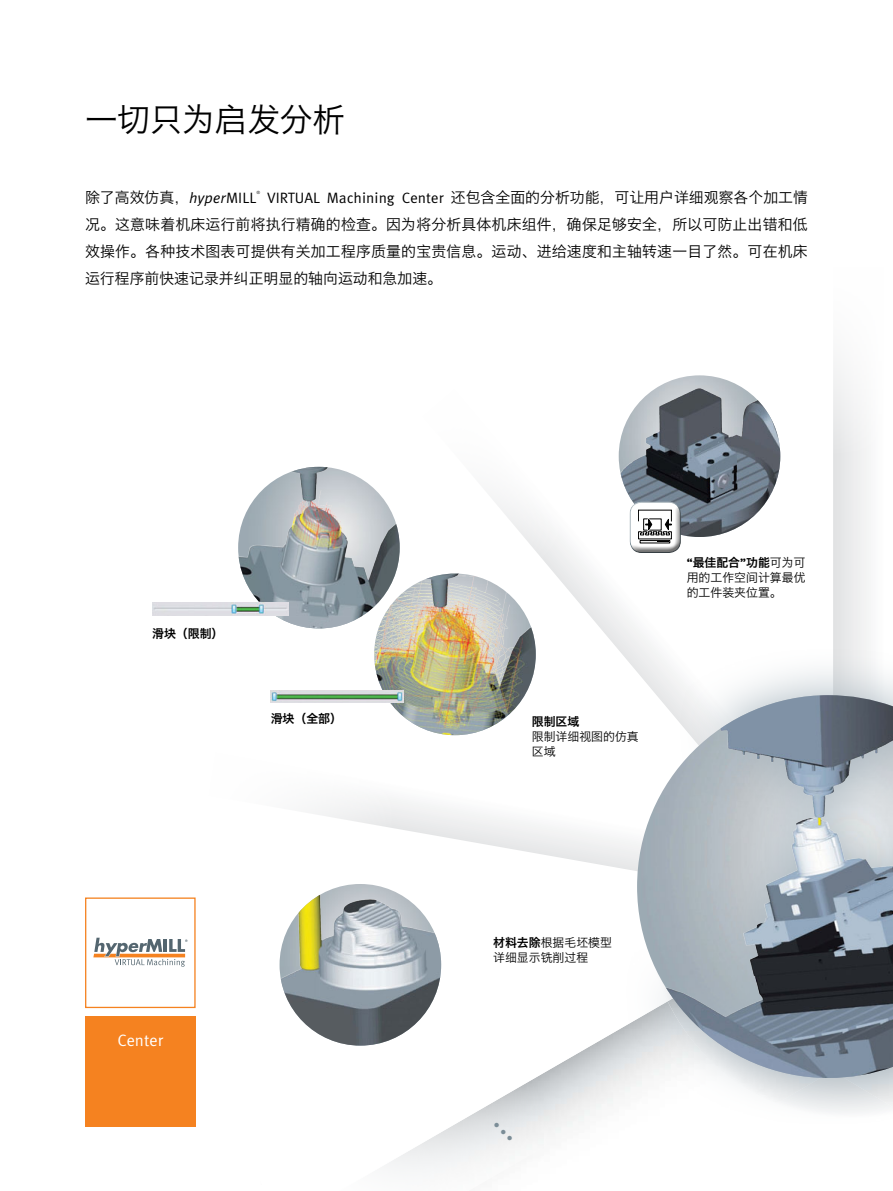
<style>
.page{position:relative;width:893px;height:1191px;background:#fff}
.page>*{position:absolute;margin:0;border:0;box-sizing:border-box;transform-origin:0 0}
.Head{font:33px "Hiragino Sans GB W3";letter-spacing:-.005em;color:#000}
.Subhead{font:16.5px "Meta Pro";color:#fff}
.Subhead-2{font:15px/27px "Hiragino Sans GB W3";color:#000;text-align:justify}
.Subhead-3{font:12px/15px "Hiragino Sans GB W3";color:#000}
.Subhead-4{font:12px "Hiragino Sans GB W6";color:#000}
.Subhead-5{font:4.35px "Meta Pro";color:#000}
.s1{font-family:"Meta Pro"}
.s2{font-family:"Meta Pro";font-style:italic}
.s3{font-family:"Meta Pro";font-weight:700}
.s4{font-family:"Hiragino Sans GB W6"}
</style>
<div class="page">
<svg style="left:279px;top:905px;width:346px;height:222px"></svg>
<svg style="left:422px;top:451px;width:216px;height:280px"></svg>
<svg style="left:404px;top:731px;width:221px;height:138px"></svg>
<img style="left:619px;top:404px;width:19px;height:133px">
<img style="left:238px;top:467px;width:162px;height:161px;border-radius:81px">
<img style="left:153px;top:603px;width:135px;height:12px">
<img style="left:374px;top:573px;width:162px;height:162px;border-radius:81px">
<img style="left:271px;top:690px;width:132px;height:12px">
<img style="left:280px;top:884px;width:161px;height:161px;border-radius:81px">
<svg style="left:638px;top:375px;width:231px;height:273px"></svg>
<div style="left:627px;top:500px;width:54px;height:47px;background:#fff;opacity:.55"></div>
<div style="left:627px;top:504px;width:54px;height:49px;background:#000;opacity:.55"></div>
<svg style="left:310px;top:798px;width:94px;height:32px"></svg>
<svg style="left:422px;top:451px;width:175px;height:110px"></svg>
<div style="left:831px;top:262px;width:62px;height:194px;background:#fff"></div>
<svg style="left:625px;top:648px;width:268px;height:465px"></svg>
<div style="left:85px;top:1016px;width:111px;height:111px;background:#f58220"></div>
<div style="left:85px;top:897px;width:111px;height:111px;background:#fff;border:1px solid #f58220"></div>
<svg style="left:93px;top:937px;width:95px;height:29px"></svg>
<svg style="left:319px;top:1078px;width:244px;height:92px"></svg>
<p class="Head" style="left:85px;top:99px;width:261px">一切只为启发分析</p>
<p class="Subhead-2" style="left:85px;top:183px;width:724px;text-indent:182px"><span class="s1">VIRTUAL Machining Center</span> 还包含全面的分析功能，可让用户详细观察各个加工情况。这意味着机床运行前将执行精确的检查。因为将分析具体机床组件，确保足够安全，所以可防止出错和低效操作。各种技术图表可提供有关加工程序质量的宝贵信息。运动、进给速度和主轴转速一目了然。可在机床运行程序前快速记录并纠正明显的轴向运动和急加速。</p>
<p class="Subhead-2" style="left:85px;top:183px;width:173px">除了高效仿真，<span class="s2">hyper</span><span class="s1">MILL</span></p>
<p class="Subhead-5" style="left:256px;top:190px;width:5px">®</p>
<p class="Subhead-4" style="left:152px;top:625px;width:73px">滑块（限制）</p>
<p class="Subhead-4" style="left:271px;top:710px;width:73px">滑块（全部）</p>
<p class="Subhead" style="left:117px;top:1030px;width:47px">Center</p>
<p class="Subhead-4" style="left:532px;top:713px;width:49px">限制区域</p>
<p class="Subhead-3" style="left:532px;top:728px;width:108px">限制详细视图的仿真区域</p>
<p class="Subhead-3" style="left:687px;top:555px;width:120px;text-align:justify"><span class="s3">“</span><span class="s4">最佳配合</span><span class="s3">”</span><span class="s4">功能</span>可为可用的工作空间计算最优的工件装夹位置。</p>
<p class="Subhead-3" style="left:493px;top:935px;width:120px"><span class="s4">材料去除</span>根据毛坯模型详细显示铣削过程</p>
</div>
